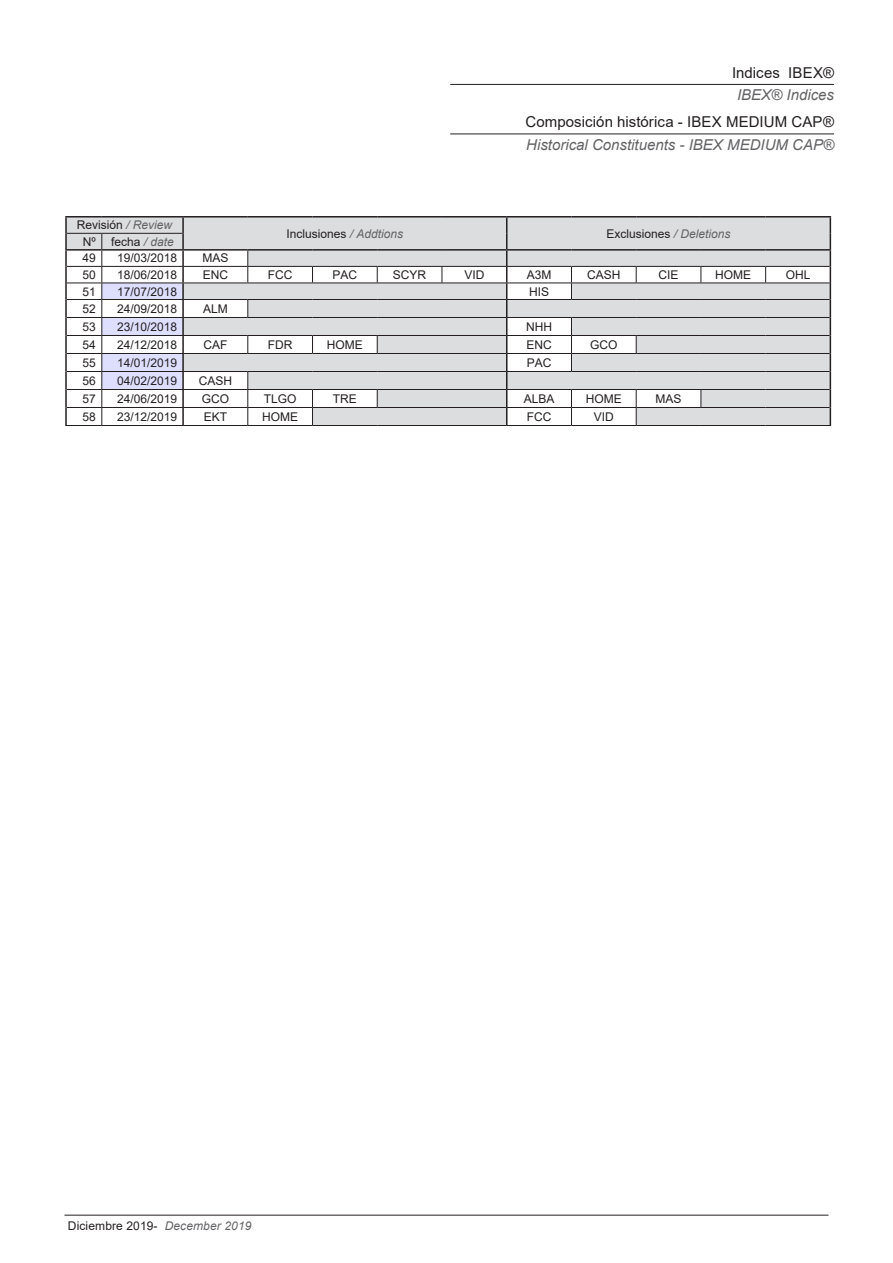
<style>
.page{position:relative;width:893px;height:1263px;background:#fff}
.page>*{position:absolute;margin:0;border:0;box-sizing:border-box;transform-origin:0 0}
.Asesoria{font:italic 15px "Arial";color:#636366}
.t1{font:15px "Arial";letter-spacing:.005em;color:#231f20}
.t2{font:12px "Arial";color:#231f20}
.s1{font-style:italic;color:#636366}
</style>
<div class="page">
<hr style="left:64px;top:1215px;width:764px;height:1px;background:#231f20">
<hr style="left:450px;top:84px;width:384px;height:1px;background:#231f20">
<hr style="left:450px;top:134px;width:384px;height:1px;background:#231f20">
<svg style="left:66px;top:217px;width:764px;height:208px;fill:#dcdddf"></svg>
<hr style="left:65px;top:216px;width:37px;height:1px;background:#231f20">
<hr style="left:102px;top:216px;width:81px;height:1px;background:#231f20">
<svg style="left:312px;top:267px;width:1px;height:16px"></svg>
<svg style="left:312px;top:336px;width:1px;height:17px"></svg>
<hr style="left:248px;top:407px;width:64px;height:1px;background:#231f20">
<hr style="left:183px;top:425px;width:65px;height:1px;background:#231f20">
<hr style="left:248px;top:425px;width:64px;height:1px;background:#231f20">
<hr style="left:312px;top:425px;width:65px;height:1px;background:#231f20">
<hr style="left:377px;top:425px;width:65px;height:1px;background:#231f20">
<hr style="left:442px;top:425px;width:65px;height:1px;background:#231f20">
<hr style="left:507px;top:425px;width:64px;height:1px;background:#231f20">
<hr style="left:571px;top:425px;width:65px;height:1px;background:#231f20">
<hr style="left:636px;top:425px;width:65px;height:1px;background:#231f20">
<hr style="left:701px;top:425px;width:65px;height:1px;background:#231f20">
<hr style="left:766px;top:425px;width:65px;height:1px;background:#231f20">
<hr style="left:65px;top:425px;width:37px;height:1px;background:#231f20">
<svg style="left:312px;top:390px;width:1px;height:35px"></svg>
<hr style="left:312px;top:407px;width:65px;height:1px;background:#231f20">
<hr style="left:102px;top:425px;width:81px;height:1px;background:#231f20">
<hr style="left:248px;top:371px;width:64px;height:1px;background:#231f20">
<hr style="left:312px;top:371px;width:65px;height:1px;background:#231f20">
<hr style="left:183px;top:216px;width:65px;height:1px;background:#231f20">
<hr style="left:248px;top:216px;width:64px;height:1px;background:#231f20">
<hr style="left:312px;top:216px;width:65px;height:1px;background:#231f20">
<hr style="left:377px;top:216px;width:65px;height:1px;background:#231f20">
<hr style="left:442px;top:216px;width:65px;height:1px;background:#231f20">
<hr style="left:507px;top:216px;width:64px;height:1px;background:#231f20">
<hr style="left:571px;top:216px;width:65px;height:1px;background:#231f20">
<hr style="left:636px;top:216px;width:65px;height:1px;background:#231f20">
<hr style="left:701px;top:216px;width:65px;height:1px;background:#231f20">
<hr style="left:766px;top:216px;width:65px;height:1px;background:#231f20">
<hr style="left:248px;top:249px;width:64px;height:2px;background:#231f20">
<hr style="left:312px;top:249px;width:65px;height:2px;background:#231f20">
<hr style="left:248px;top:266px;width:64px;height:1px;background:#231f20">
<hr style="left:312px;top:266px;width:65px;height:1px;background:#231f20">
<hr style="left:248px;top:299px;width:64px;height:1px;background:#231f20">
<hr style="left:312px;top:299px;width:65px;height:1px;background:#231f20">
<hr style="left:248px;top:317px;width:64px;height:1px;background:#231f20">
<hr style="left:312px;top:317px;width:65px;height:1px;background:#231f20">
<hr style="left:248px;top:335px;width:64px;height:1px;background:#231f20">
<hr style="left:312px;top:335px;width:65px;height:1px;background:#231f20">
<hr style="left:248px;top:353px;width:64px;height:1px;background:#231f20">
<hr style="left:312px;top:353px;width:65px;height:1px;background:#231f20">
<svg style="left:65px;top:218px;width:183px;height:207px"></svg>
<svg style="left:377px;top:218px;width:454px;height:207px"></svg>
<hr style="left:67px;top:389px;width:35px;height:1px;background:#231f20">
<hr style="left:102px;top:389px;width:81px;height:1px;background:#231f20">
<hr style="left:183px;top:389px;width:65px;height:1px;background:#231f20">
<hr style="left:248px;top:389px;width:64px;height:1px;background:#231f20">
<hr style="left:312px;top:389px;width:65px;height:1px;background:#231f20">
<hr style="left:377px;top:389px;width:65px;height:1px;background:#231f20">
<hr style="left:442px;top:389px;width:65px;height:1px;background:#231f20">
<hr style="left:507px;top:389px;width:64px;height:1px;background:#231f20">
<hr style="left:571px;top:389px;width:65px;height:1px;background:#231f20">
<hr style="left:636px;top:389px;width:65px;height:1px;background:#231f20">
<hr style="left:701px;top:389px;width:65px;height:1px;background:#231f20">
<hr style="left:766px;top:389px;width:64px;height:1px;background:#231f20">
<hr style="left:183px;top:283px;width:65px;height:1px;background:#231f20">
<hr style="left:248px;top:283px;width:64px;height:1px;background:#231f20">
<hr style="left:312px;top:283px;width:65px;height:1px;background:#231f20">
<hr style="left:377px;top:283px;width:65px;height:1px;background:#231f20">
<hr style="left:442px;top:283px;width:65px;height:1px;background:#231f20">
<p class="t1" style="left:732px;top:62px;width:104px">Indices IBEX®</p>
<p class="Asesoria" style="left:737px;top:85px;width:98px">IBEX® Indices</p>
<p class="t1" style="left:525px;top:112px;width:310px">Composición histórica - IBEX MEDIUM CAP®</p>
<p class="Asesoria" style="left:526px;top:135px;width:309px">Historical Constituents - IBEX MEDIUM CAP®</p>
<p class="t2" style="left:77px;top:217px;width:97px">Revisión <span class="s1">/ Review</span></p>
<p class="t2" style="left:287px;top:225px;width:118px">Inclusiones <span class="s1">/ Addtions</span></p>
<p class="t2" style="left:606px;top:225px;width:126px">Exclusiones <span class="s1">/ Deletions</span></p>
<p class="t2" style="left:83px;top:233px;width:15px">Nº</p>
<p class="t2" style="left:111px;top:233px;width:64px">fecha <span class="s1">/ date</span></p>
<p class="t2" style="left:82px;top:250px;width:15px">49</p>
<p class="t2" style="left:117px;top:250px;width:62px">19/03/2018</p>
<p class="t2" style="left:202px;top:250px;width:28px">MAS</p>
<p class="t2" style="left:82px;top:267px;width:15px">50</p>
<p class="t2" style="left:117px;top:267px;width:62px">18/06/2018</p>
<p class="t2" style="left:203px;top:267px;width:27px">ENC</p>
<p class="t2" style="left:268px;top:267px;width:26px">FCC</p>
<p class="t2" style="left:333px;top:267px;width:26px">PAC</p>
<p class="t2" style="left:393px;top:267px;width:35px">SCYR</p>
<p class="t2" style="left:464px;top:267px;width:22px">VID</p>
<p class="t2" style="left:527px;top:267px;width:26px">A3M</p>
<p class="t2" style="left:587px;top:267px;width:35px">CASH</p>
<p class="t2" style="left:659px;top:267px;width:22px">CIE</p>
<p class="t2" style="left:715px;top:267px;width:37px">HOME</p>
<p class="t2" style="left:786px;top:267px;width:26px">OHL</p>
<p class="t2" style="left:82px;top:283px;width:15px">51</p>
<p class="t2" style="left:117px;top:283px;width:62px">17/07/2018</p>
<p class="t2" style="left:529px;top:283px;width:22px">HIS</p>
<p class="t2" style="left:82px;top:300px;width:15px">52</p>
<p class="t2" style="left:117px;top:300px;width:62px">24/09/2018</p>
<p class="t2" style="left:203px;top:300px;width:26px">ALM</p>
<p class="t2" style="left:82px;top:318px;width:15px">53</p>
<p class="t2" style="left:117px;top:318px;width:62px">23/10/2018</p>
<p class="t2" style="left:526px;top:318px;width:27px">NHH</p>
<p class="t2" style="left:82px;top:336px;width:15px">54</p>
<p class="t2" style="left:117px;top:336px;width:62px">24/12/2018</p>
<p class="t2" style="left:203px;top:336px;width:25px">CAF</p>
<p class="t2" style="left:268px;top:336px;width:26px">FDR</p>
<p class="t2" style="left:327px;top:336px;width:37px">HOME</p>
<p class="t2" style="left:526px;top:336px;width:27px">ENC</p>
<p class="t2" style="left:590px;top:336px;width:29px">GCO</p>
<p class="t2" style="left:82px;top:354px;width:15px">55</p>
<p class="t2" style="left:117px;top:354px;width:62px">14/01/2019</p>
<p class="t2" style="left:527px;top:354px;width:26px">PAC</p>
<p class="t2" style="left:82px;top:372px;width:15px">56</p>
<p class="t2" style="left:117px;top:372px;width:62px">04/02/2019</p>
<p class="t2" style="left:199px;top:372px;width:35px">CASH</p>
<p class="t2" style="left:82px;top:390px;width:15px">57</p>
<p class="t2" style="left:117px;top:390px;width:62px">24/06/2019</p>
<p class="t2" style="left:202px;top:390px;width:29px">GCO</p>
<p class="t2" style="left:264px;top:390px;width:34px">TLGO</p>
<p class="t2" style="left:333px;top:390px;width:25px">TRE</p>
<p class="t2" style="left:524px;top:390px;width:32px">ALBA</p>
<p class="t2" style="left:586px;top:390px;width:37px">HOME</p>
<p class="t2" style="left:656px;top:390px;width:28px">MAS</p>
<p class="t2" style="left:82px;top:408px;width:15px">58</p>
<p class="t2" style="left:117px;top:408px;width:62px">23/12/2019</p>
<p class="t2" style="left:204px;top:408px;width:25px">EKT</p>
<p class="t2" style="left:262px;top:408px;width:37px">HOME</p>
<p class="t2" style="left:527px;top:408px;width:26px">FCC</p>
<p class="t2" style="left:594px;top:408px;width:22px">VID</p>
<p class="t2" style="left:68px;top:1218px;width:185px">Diciembre 2019- <span class="s1">December 2019</span></p>
</div>
